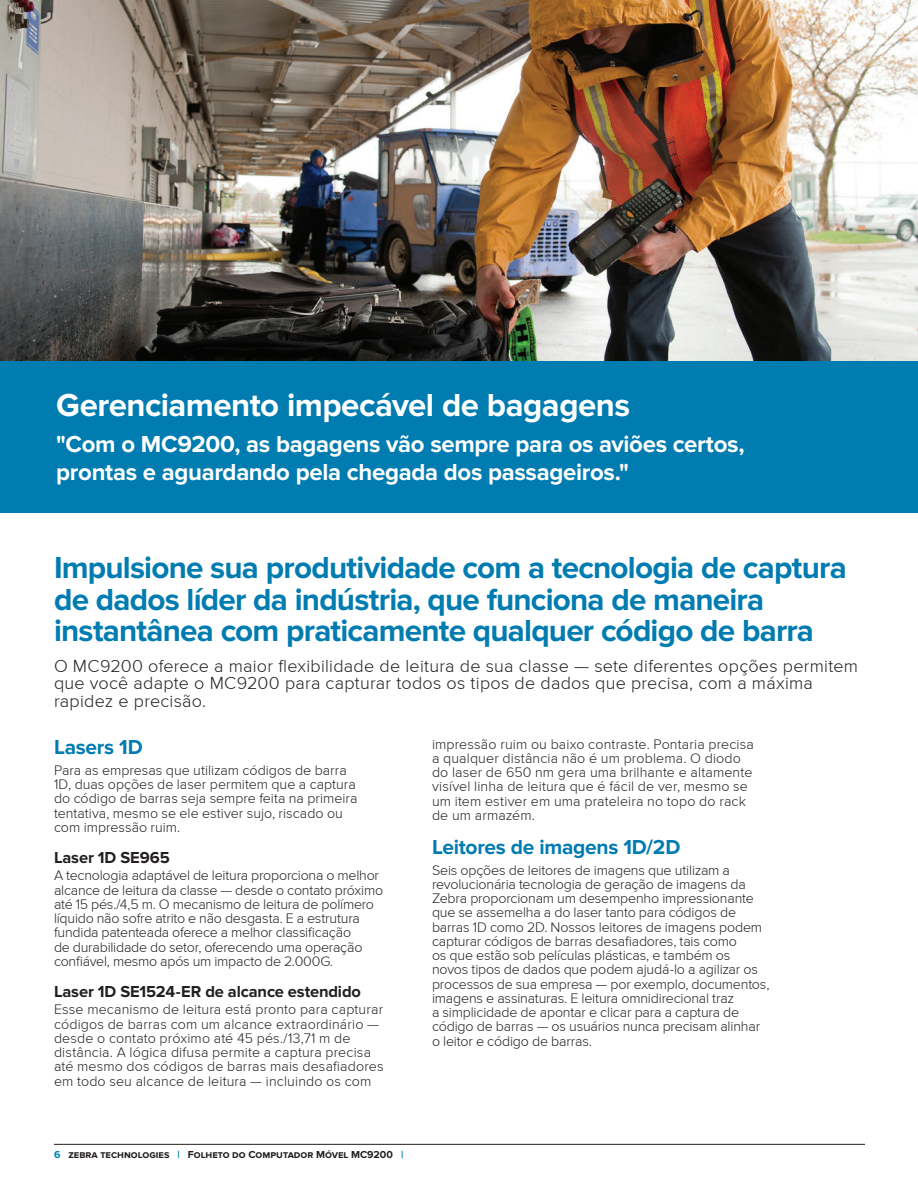
<style>
.page{position:relative;width:918px;height:1188px;background:#fff}
.page>*{position:absolute;margin:0;border:0;box-sizing:border-box;transform-origin:0 0}
.Title_Headline{font:700 33px "Proxima Nova";letter-spacing:-.02em;color:#fff}
.Title_Headline-2{font:700 31.5px/31.5px "Proxima Nova";letter-spacing:-.03em;color:#007cb1}
.Title_Headline-3{font:700 24px/28.5px "Proxima Nova";letter-spacing:-.015em;color:#fff}
.Heading_3_Bold_-_Blu{font:700 21px "Proxima Nova";letter-spacing:-.01em;color:#007cb1}
.Intro_Body_Copy{font:300 18px/17.2px "Proxima Nova";letter-spacing:.015em;color:#231f20}
.LEVEL_3_Heading-Blac{font:700 16.5px "Proxima Nova";letter-spacing:-.005em;color:#231f20}
.Body_Copy{font:300 14.25px/14.2px "Proxima Nova";letter-spacing:-.01em;color:#231f20}
.Body_Copy-2{font:300 14.25px/14.2px "Proxima Nova";letter-spacing:.01em;color:#231f20}
.t1{font:700 10.5px "Proxima Nova";color:#231f20}
.s1{font-style:italic}
.s2{color:#007cb1}
</style>
<div class="page">
<hr style="left:54px;top:1144px;width:811px;height:1px;background:#231f20">
<img style="left:0;top:0;width:918px;height:362px">
<div style="left:0;top:362px;width:918px;height:151px;background:#007cb1"></div>
<p class="Title_Headline" style="left:56px;top:387px;width:576px">Gerenciamento impecável de bagagens</p>
<p class="Title_Headline-3" style="left:56px;top:431px;width:690px">"Com o MC9200, as bagagens vão sempre para os aviões certos, prontas e aguardando pela chegada dos passageiros."</p>
<p class="Title_Headline-2" style="left:54px;top:554px;width:794px">Impulsione sua produtividade com a tecnologia de captura de dados líder da indústria, que funciona de maneira instantânea com praticamente qualquer código de barra</p>
<p class="Intro_Body_Copy" style="left:54px;top:658px;width:806px">O MC9200 oferece a maior flexibilidade de leitura de sua classe — sete diferentes opções permitem que você adapte o MC9200 para capturar todos os tipos de dados que precisa, com a máxima rapidez e precisão.</p>
<p class="Heading_3_Bold_-_Blu" style="left:54px;top:735px;width:90px">Lasers 1D</p>
<p class="Body_Copy" style="left:54px;top:763px;width:305px">Para as empresas que utilizam códigos de barra 1D, duas opções de laser permitem que a captura do código de barras seja sempre feita na primeira tentativa, mesmo se ele estiver sujo, riscado ou com impressão ruim.</p>
<p class="LEVEL_3_Heading-Blac" style="left:54px;top:848px;width:117px">Laser 1D SE965</p>
<p class="Body_Copy" style="left:54px;top:869px;width:331px">A tecnologia adaptável de leitura proporciona o melhor alcance de leitura da classe — desde o contato próximo até 15 pés./4,5 m. O mecanismo de leitura de polímero líquido não sofre atrito e não desgasta. E a estrutura fundida patenteada oferece a melhor classificação<br>de durabilidade do setor, oferecendo uma operação confiável, mesmo após um impacto de 2.000G<span class="s1">.</span></p>
<p class="LEVEL_3_Heading-Blac" style="left:54px;top:982px;width:309px">Laser 1D SE1524-ER de alcance estendido</p>
<p class="Body_Copy-2" style="left:54px;top:1003px;width:331px">Esse mecanismo de leitura está pronto para capturar códigos de barras com um alcance extraordinário — desde o contato próximo até 45 pés./13,71 m de distância. A lógica difusa permite a captura precisa até mesmo dos códigos de barras mais desafiadores em todo seu alcance de leitura — incluindo os com</p>
<p class="Body_Copy-2" style="left:432px;top:737px;width:323px">impressão ruim ou baixo contraste. Pontaria precisa a qualquer distância não é um problema. O diodo do laser de 650 nm gera uma brilhante e altamente visível linha de leitura que é fácil de ver, mesmo se um item estiver em uma prateleira no topo do rack de um armazém.</p>
<p class="Heading_3_Bold_-_Blu" style="left:432px;top:834px;width:250px">Leitores de imagens 1D/2D</p>
<p class="Body_Copy" style="left:432px;top:863px;width:339px">Seis opções de leitores de imagens que utilizam a revolucionária tecnologia de geração de imagens da Zebra proporcionam um desempenho impressionante que se assemelha a do laser tanto para códigos de barras 1D como 2D. Nossos leitores de imagens podem capturar códigos de barras desafiadores, tais como<br>os que estão sob películas plásticas, e também os novos tipos de dados que podem ajudá-lo a agilizar os processos de sua empresa — por exemplo, documentos, imagens e assinaturas. E leitura omnidirecional traz<br>a simplicidade de apontar e clicar para a captura de código de barras — os usuários nunca precisam alinhar o leitor e código de barras.</p>
<p class="t1" style="left:54px;top:1148px;width:351px"><span class="s2">6</span> zebra technologies <span class="s2">|</span> Folheto do Computador Móvel MC9200 <span class="s2">|</span></p>
</div>
